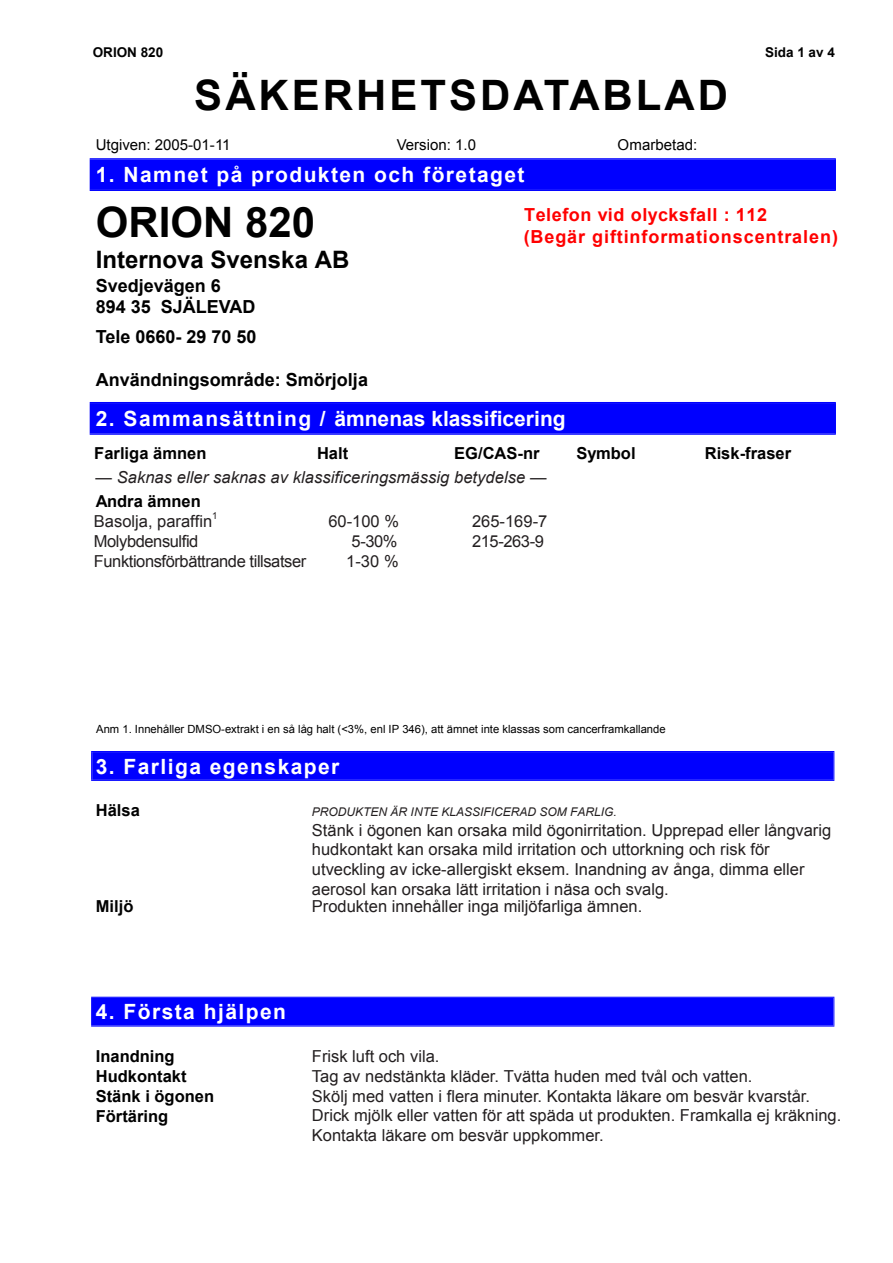
<style>
.page{position:relative;width:893px;height:1263px;background:#fff}
.page>*{position:absolute;margin:0;border:0;box-sizing:border-box;transform-origin:0 0}
.t1{font:700 42px "Arial";letter-spacing:.07em;color:#000}
.t2{font:700 42px "Arial";color:#000}
.t3{font:700 24px "Arial";color:#000}
.t4{font:700 21px "Arial";letter-spacing:.07em;color:#fff}
.t5{font:700 21px "Arial";color:#fff}
.t6{font:700 18px/21.6px "Arial";color:#000}
.t7{font:700 18px/21.3px "Arial";letter-spacing:.045em;color:#f00}
.t8{font:16.5px/19.8px "Arial";color:#231f20}
.t9{font:700 16.5px "Arial";color:#000}
.t10{font:italic 16.5px "Arial";letter-spacing:.005em;color:#231f20}
.t11{font:16.5px "Arial";letter-spacing:-.025em;color:#231f20}
.t12{font:15px "Arial";color:#000}
.t13{font:700 13.5px "Arial";color:#000}
.t14{font:italic 12px "Arial";color:#231f20}
.t15{font:11.25px "Arial";color:#000}
.t16{font:9.6px "Arial";color:#231f20}
</style>
<div class="page">
<div style="left:90px;top:159px;width:745px;height:31px;background:#00f"></div>
<hr style="left:90px;top:158px;width:745px;height:1px;background:#00f">
<hr style="left:90px;top:190px;width:745px;height:1px;background:#00f">
<div style="left:90px;top:403px;width:745px;height:31px;background:#00f"></div>
<hr style="left:90px;top:434px;width:745px;height:1px;background:#00f">
<div style="left:92px;top:752px;width:741px;height:28px;background:#00f"></div>
<hr style="left:91px;top:751px;width:743px;height:1px;background:#00f">
<hr style="left:91px;top:780px;width:743px;height:1px;background:#00f">
<svg style="left:91px;top:752px;width:1px;height:28px"></svg>
<svg style="left:833px;top:752px;width:1px;height:28px"></svg>
<div style="left:92px;top:998px;width:741px;height:28px;background:#00f"></div>
<hr style="left:91px;top:997px;width:743px;height:1px;background:#00f">
<hr style="left:91px;top:1026px;width:743px;height:1px;background:#00f">
<svg style="left:91px;top:998px;width:1px;height:28px"></svg>
<svg style="left:833px;top:998px;width:1px;height:28px"></svg>
<hr style="left:90px;top:402px;width:745px;height:1px;background:#00f">
<p class="t13" style="left:93px;top:43px;width:72px">ORION 820</p>
<p class="t13" style="left:765px;top:43px;width:71px">Sida 1 av 4</p>
<p class="t1" style="left:194px;top:67px;width:535px">SÄKERHETSDATABLAD</p>
<p class="t12" style="left:96px;top:135px;width:136px">Utgiven: 2005-01-11</p>
<p class="t12" style="left:397px;top:135px;width:81px">Version: 1.0</p>
<p class="t12" style="left:617px;top:135px;width:81px">Omarbetad:</p>
<p class="t4" style="left:96px;top:161px;width:430px">1. Namnet på produkten och företaget</p>
<p class="t2" style="left:96px;top:195px;width:221px">ORION 820</p>
<p class="t3" style="left:96px;top:243px;width:255px">Internova Svenska AB</p>
<p class="t6" style="left:96px;top:275px;width:161px">Svedjevägen 6<br>894 35 SJÄLEVAD</p>
<p class="t6" style="left:96px;top:327px;width:162px">Tele 0660- 29 70 50</p>
<p class="t7" style="left:523px;top:205px;width:316px">Telefon vid olycksfall : 112<br>(Begär giftinformationscentralen)</p>
<p class="t6" style="left:96px;top:369px;width:274px">Användningsområde: Smörjolja</p>
<p class="t5" style="left:96px;top:405px;width:471px">2. Sammansättning / ämnenas klassificering</p>
<p class="t9" style="left:94px;top:442px;width:114px">Farliga ämnen</p>
<p class="t9" style="left:317px;top:442px;width:33px">Halt</p>
<p class="t9" style="left:454px;top:442px;width:87px">EG/CAS-nr</p>
<p class="t9" style="left:576px;top:442px;width:61px">Symbol</p>
<p class="t9" style="left:704px;top:442px;width:88px">Risk-fraser</p>
<p class="t10" style="left:95px;top:466px;width:452px">— Saknas eller saknas av klassificeringsmässig betydelse —</p>
<p class="t8" style="left:94px;top:512px;width:120px">Basolja, paraffin</p>
<p class="t8" style="left:328px;top:512px;width:72px">60-100 %</p>
<p class="t8" style="left:472px;top:512px;width:77px">265-169-7</p>
<p class="t11" style="left:94px;top:531px;width:106px">Molybdensulfid</p>
<p class="t8" style="left:351px;top:532px;width:47px">5-30%</p>
<p class="t8" style="left:472px;top:532px;width:73px">215-263-9</p>
<p class="t11" style="left:94px;top:550px;width:214px">Funktionsförbättrande tillsatser</p>
<p class="t8" style="left:346px;top:552px;width:54px">1-30 %</p>
<p class="t9" style="left:96px;top:491px;width:106px">Andra ämnen</p>
<p class="t16" style="left:212px;top:509px;width:7px">1</p>
<p class="t15" style="left:96px;top:722px;width:571px">Anm 1. Innehåller DMSO-extrakt i en så låg halt (&lt;3%, enl IP 346), att ämnet inte klassas som cancerframkallande</p>
<p class="t4" style="left:96px;top:753px;width:245px">3. Farliga egenskaper</p>
<p class="t9" style="left:96px;top:799px;width:46px">Hälsa</p>
<p class="t14" style="left:312px;top:804px;width:306px">PRODUKTEN ÄR INTE KLASSIFICERAD SOM FARLIG.</p>
<p class="t8" style="left:312px;top:820px;width:521px">Stänk i ögonen kan orsaka mild ögonirritation. Upprepad eller långvarig hudkontakt kan orsaka mild irritation och uttorkning och risk för utveckling av icke-allergiskt eksem. Inandning av ånga, dimma eller aerosol kan orsaka lätt irritation i näsa och svalg.</p>
<p class="t9" style="left:96px;top:896px;width:39px">Miljö</p>
<p class="t8" style="left:312px;top:897px;width:332px">Produkten innehåller inga miljöfarliga ämnen.</p>
<p class="t4" style="left:96px;top:998px;width:192px">4. Första hjälpen</p>
<p class="t9" style="left:96px;top:1045px;width:80px">Inandning</p>
<p class="t8" style="left:312px;top:1046px;width:129px">Frisk luft och vila.</p>
<p class="t9" style="left:96px;top:1065px;width:92px">Hudkontakt</p>
<p class="t8" style="left:312px;top:1066px;width:442px">Tag av nedstänkta kläder. Tvätta huden med tvål och vatten.</p>
<p class="t9" style="left:96px;top:1085px;width:120px">Stänk i ögonen</p>
<p class="t8" style="left:312px;top:1086px;width:531px">Skölj med vatten i flera minuter. Kontakta läkare om besvär kvarstår.<br>Drick mjölk eller vatten för att späda ut produkten. Framkalla ej kräkning.<br>Kontakta läkare om besvär uppkommer.</p>
<p class="t9" style="left:96px;top:1105px;width:74px">Förtäring</p>
</div>
